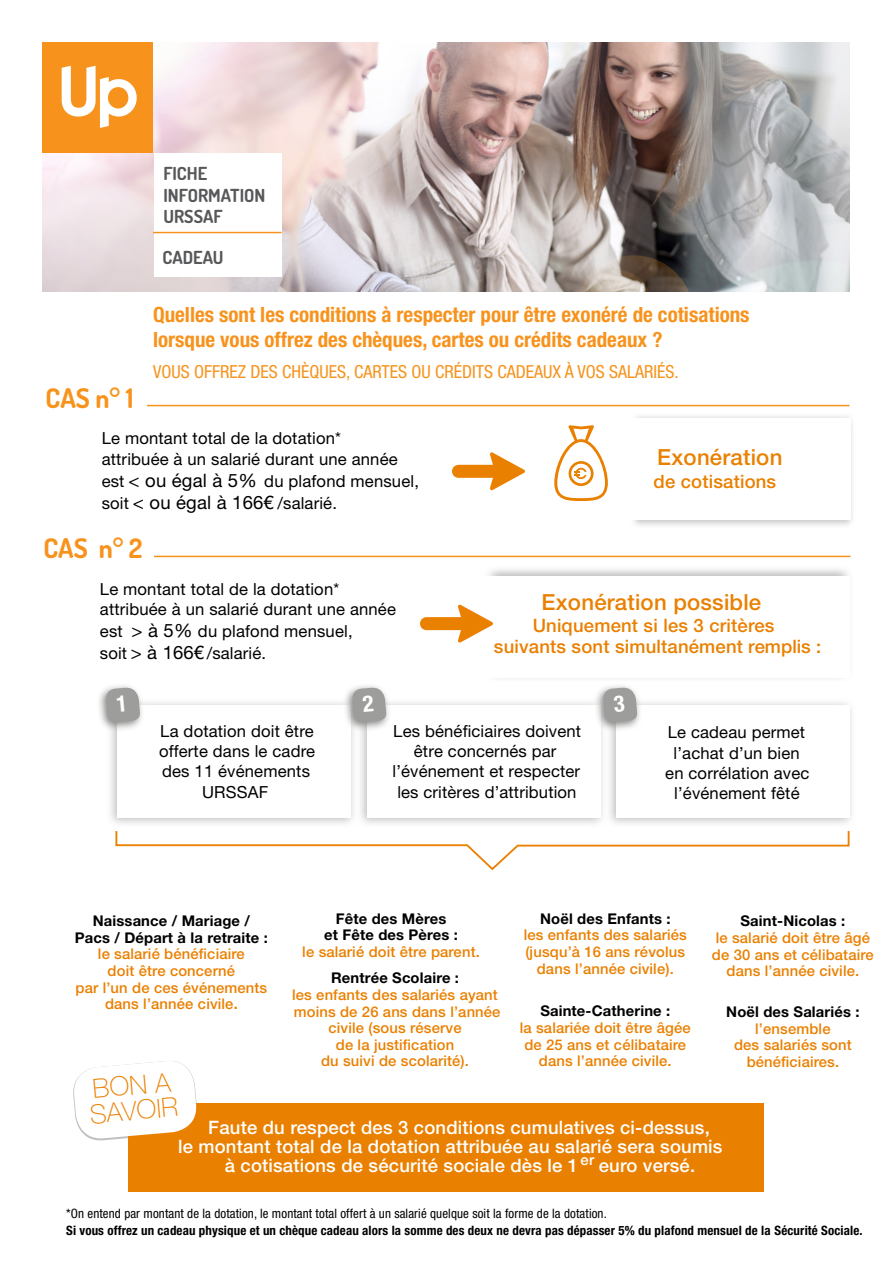
<style>
.page{position:relative;width:893px;height:1263px;background:#fff}
.page>*{position:absolute;margin:0;border:0;box-sizing:border-box;transform-origin:0 0}
.TITRE_ORANGE_dosis{font:700 27px "Dosis";color:#f7931d}
.t1{font:100 26.4px/25.2px "Helvetica Neue LT Std";color:#ea8000}
.t2{font:500 22.2px "Helvetica Neue LT Std";letter-spacing:.01em;color:#ea8000}
.t3{font:700 condensed 21px "Helvetica Neue LT Std";color:#f7931d}
.t4{font:500 18.45px "Helvetica Neue LT Std";letter-spacing:.01em;color:#fff}
.t5{font:500 18.45px/21.1px "Helvetica Neue LT Std";letter-spacing:.01em;color:#ea8000;text-align:center}
.t6{font:condensed 18px "Helvetica Neue LT Std";color:#f7931d}
.t7{font:700 18px "Dosis";color:#57585a}
.t8{font:16.65px/20.4px "Helvetica Neue LT Std";letter-spacing:.01em;color:#000}
.t9{font:500 14.85px/16.6px "Helvetica Neue LT Std";letter-spacing:.01em;color:#ea8000;text-align:center}
.t10{font:700 14.85px/16.6px "Helvetica Neue LT Std";letter-spacing:.01em;color:#000;text-align:center}
.t11{font:700 condensed 12.9px/16.6px "Helvetica Neue LT Std";letter-spacing:.01em;color:#000}
.s1{font-size:18.45px}
.s2{font-weight:500;color:#ea8000}
.s3{font-weight:700;color:#000}
.s4{font-weight:700}
.s5{font-weight:400}
</style>
<div class="page">
<svg style="left:634px;top:416px;width:218px;height:110px;fill:#ececec"></svg>
<div style="left:630px;top:418px;width:221px;height:101px;background:#fff"></div>
<svg style="left:488px;top:569px;width:361px;height:110px"></svg>
<div style="left:470px;top:577px;width:379px;height:101px;background:#fff"></div>
<svg style="left:115px;top:831px;width:735px;height:40px"></svg>
<svg style="left:110px;top:702px;width:244px;height:122px;fill:#eaeaea"></svg>
<div style="left:117px;top:705px;width:234px;height:112px;background:#fff"></div>
<svg style="left:360px;top:702px;width:243px;height:122px;fill:#eee"></svg>
<div style="left:367px;top:705px;width:233px;height:112px;background:#fff"></div>
<svg style="left:99px;top:685px;width:46px;height:47px"></svg>
<svg style="left:342px;top:685px;width:49px;height:47px"></svg>
<svg style="left:609px;top:702px;width:243px;height:122px;fill:#eee"></svg>
<div style="left:616px;top:705px;width:233px;height:112px;background:#fff"></div>
<svg style="left:593px;top:685px;width:49px;height:47px"></svg>
<div style="left:128px;top:1103px;width:636px;height:89px;background:#ea8000"></div>
<svg style="left:73px;top:1061px;width:124px;height:79px"></svg>
<svg style="left:554px;top:425px;width:54px;height:76px"></svg>
<svg style="left:452px;top:452px;width:73px;height:38px"></svg>
<svg style="left:420px;top:604px;width:73px;height:39px"></svg>
<img style="left:43px;top:43px;width:806px;height:248px">
<div style="left:154px;top:153px;width:128px;height:123px;background:#fff"></div>
<div style="left:43px;top:43px;width:110px;height:110px;background:#f7931d"></div>
<svg style="left:62px;top:66px;width:75px;height:62px"></svg>
<hr style="left:153px;top:232px;width:129px;height:1px;background:#f7931d">
<hr style="left:142px;top:405px;width:707px;height:1px;background:#f7931d">
<hr style="left:148px;top:556px;width:702px;height:1px;background:#f7931d">
<div style="left:45px;top:375px;width:102px;height:37px;background:#fff"></div>
<div style="left:43px;top:524px;width:111px;height:39px;background:#fff"></div>
<svg style="left:106px;top:687px;width:35px;height:36px"></svg>
<svg style="left:352px;top:687px;width:35px;height:36px"></svg>
<svg style="left:603px;top:687px;width:35px;height:36px"></svg>
<p class="t7" style="left:163px;top:162px;width:45px">FICHE</p>
<p class="t7" style="left:163px;top:183px;width:104px">INFORMATION</p>
<p class="t7" style="left:163px;top:205px;width:61px">URSSAF</p>
<p class="t7" style="left:162px;top:245px;width:63px">CADEAU</p>
<p class="TITRE_ORANGE_dosis" style="left:45px;top:380px;width:89px">CAS n° 1</p>
<p class="t3" style="left:153px;top:302px;width:598px">Quelles sont les conditions à respecter pour être exonéré de cotisations</p>
<p class="t3" style="left:153px;top:327px;width:511px">lorsque vous offrez des chèques, cartes ou crédits cadeaux ?</p>
<p class="t6" style="left:153px;top:361px;width:527px">VOUS OFFREZ DES CHÈQUES, CARTES OU CRÉDITS CADEAUX À VOS SALARIÉS.</p>
<p class="t8" style="left:102px;top:428px;width:298px">Le montant total de la dotation* attribuée à un salarié durant une année</p>
<p class="t8" style="left:102px;top:470px;width:319px;line-height:22.2px">est <span class="s1">&lt; ou égal à 5%</span> du plafond mensuel, soit <span class="s1">&lt; ou égal à 166€</span> /salarié.</p>
<p class="TITRE_ORANGE_dosis" style="left:43px;top:530px;width:101px">CAS n° 2</p>
<p class="t8" style="left:100px;top:578px;width:298px">Le montant total de la dotation* attribuée à un salarié durant une année</p>
<p class="t8" style="left:100px;top:620px;width:254px;line-height:22.2px">est <span class="s1">&gt; à 5%</span> du plafond mensuel, soit <span class="s1">&gt; à 166€</span>/salarié.</p>
<p class="t2" style="left:657px;top:444px;width:127px">Exonération</p>
<p class="t5" style="left:654px;top:470px;width:124px">de cotisations</p>
<p class="t2" style="left:542px;top:589px;width:221px">Exonération possible</p>
<p class="t5" style="left:494px;top:615px;width:329px">Uniquement si les 3 critères<br>suivants sont simultanément remplis :</p>
<p class="t8" style="left:159px;top:720px;width:157px;text-align:center">La dotation doit être offerte dans le cadre des 11 événements<br>URSSAF</p>
<p class="t8" style="left:393px;top:720px;width:190px;text-align:center">Les bénéficiaires doivent être concernés par l’événement et respecter les critères d’attribution</p>
<p class="t8" style="left:665px;top:722px;width:146px;text-align:center">Le cadeau permet l’achat d’un bien en corrélation avec l’événement fêté</p>
<p class="t10" style="left:302px;top:910px;width:179px">Fête des Mères<br>et Fête des Pères :<br><span class="s2">le salarié doit être parent.</span></p>
<p class="t9" style="left:292px;top:969px;width:210px"><span class="s3">Rentrée Scolaire :<br></span>les enfants des salariés ayant moins de 26 ans dans l’année civile (sous réserve<br>de la justification<br>du suivi de scolarité).</p>
<p class="t9" style="left:524px;top:910px;width:165px"><span class="s3">Noël des Enfants :<br></span>les enfants des salariés (jusqu’à 16 ans révolus dans l’année civile).</p>
<p class="t9" style="left:520px;top:1003px;width:172px"><span class="s3">Sainte-Catherine :<br></span>la salariée doit être âgée de 25 ans et célibataire dans l’année civile.</p>
<p class="t9" style="left:75px;top:912px;width:195px"><span class="s3">Naissance / Mariage /<br>Pacs / Départ à la retraite : </span>le salarié bénéficiaire<br>doit être concerné<br>par l’un de ces événements dans l’année civile<span class="s4">.</span></p>
<p class="t9" style="left:712px;top:912px;width:163px"><span class="s3">Saint-Nicolas :<br></span>le salarié doit être âgé de 30 ans et célibataire dans l’année civile.</p>
<p class="t9" style="left:726px;top:1003px;width:135px"><span class="s3">Noël des Salariés : </span>l’ensemble<br>des salariés sont bénéficiaires.</p>
<p class="t1" style="left:87px;top:1076px;width:90px;rotate:-5deg">BON A<br>SAVOIR</p>
<p class="t4" style="left:208px;top:1116px;width:503px">Faute du respect des 3 conditions cumulatives ci-dessus,</p>
<p class="t4" style="left:178px;top:1135px;width:546px">le montant total de la dotation attribuée au salarié sera soumis</p>
<p class="t4" style="left:225px;top:1155px;width:472px">à cotisations de sécurité sociale dès le 1 <sup>er</sup> euro versé.</p>
<p class="t11" style="left:66px;top:1205px;width:798px"><span class="s5">*On entend par montant de la dotation, le montant total offert à un salarié quelque soit la forme de la dotation.<br></span>Si vous offrez un cadeau physique et un chèque cadeau alors la somme des deux ne devra pas dépasser 5% du plafond mensuel de la Sécurité Sociale.</p>
</div>
